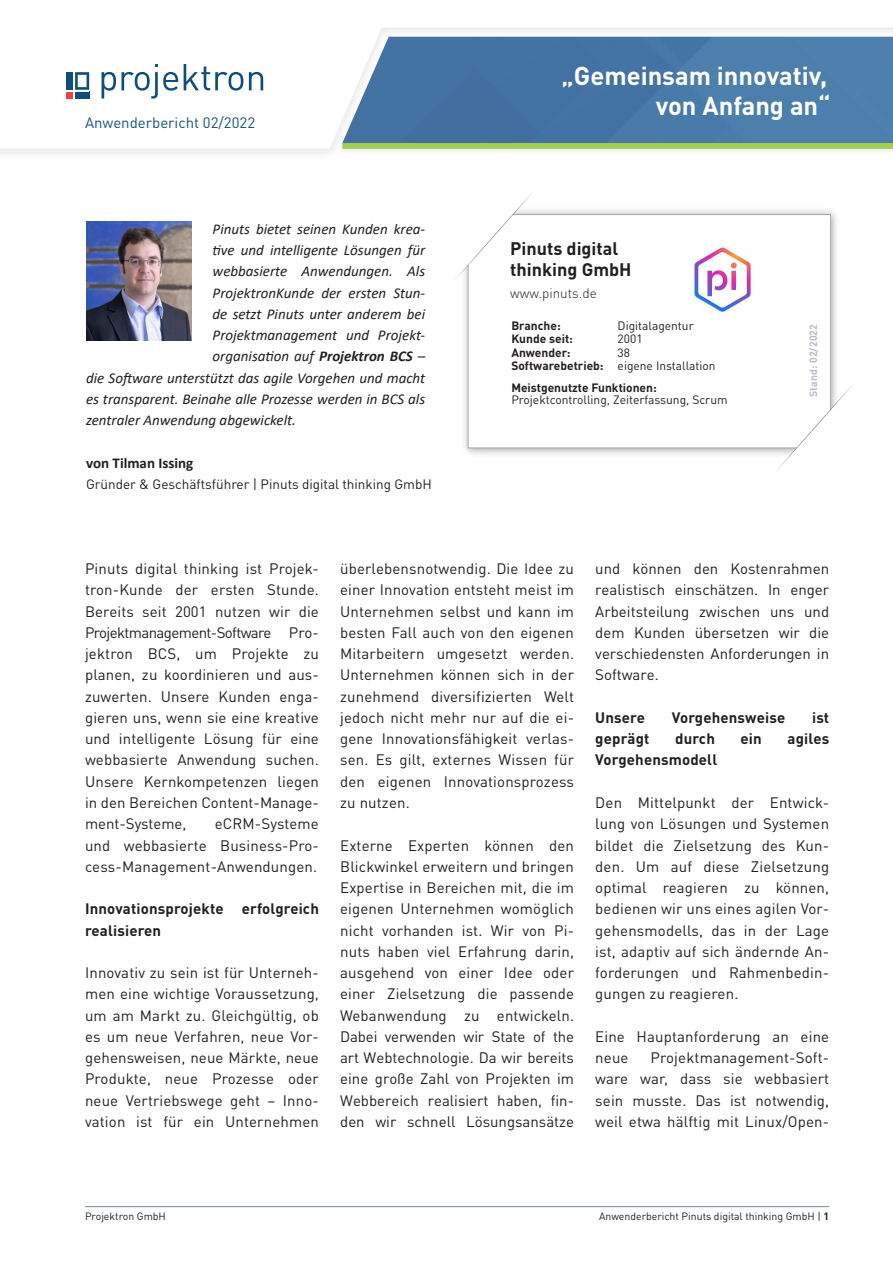
<style>
.page{position:relative;width:893px;height:1263px;background:#fff}
.page>*{position:absolute;margin:0;border:0;box-sizing:border-box;transform-origin:0 0}
.Ü_Lead{font:700 25.5px "DIN Pro";color:#fff}
.I_Firma_Name{font:700 18px/21.3px "DIN Pro";color:#231f20}
.M_Text{font:15px/21.3px "DIN Pro";letter-spacing:.01em;color:#231f20;text-align:justify}
.M_Teaser{font:italic 15px "Calibri";color:#231f20}
.M_Text-2{font:700 15px/21.3px "DIN Pro";letter-spacing:.01em;color:#231f20}
.Ü_unter_Projektron{font:15px "DIN Pro";color:#1a5183}
.M_Autor_Name{font:700 15px "Calibri";color:#231f20}
.M_Autor_Name-2{font:13.5px "DIN Pro";color:#231f20}
.I_Firma_URL{font:300 13.5px "DIN Pro";color:#231f20}
.I_Info{font:12px/12px "DIN Pro";color:#231f20}
.I_Info-2{font:700 12px "DIN Pro";color:#231f20}
.Fußzeile_rechts{font:10.5px "DIN Pro";color:#231f20}
.Fußzeile_links{font:10.5px "DIN Pro";color:#231f20}
.I_Stand_Daten{font:700 10.5px "DIN Pro";letter-spacing:.01em;color:#b9bdc3}
.s1{font-weight:700}
</style>
<div class="page">
<hr style="left:85px;top:1206px;width:744px;height:1px;background:#6f8aa2">
<svg style="left:331px;top:28px;width:562px;height:121px;background:#628cad"></svg>
<div style="left:66px;top:72px;width:7px;height:18px;background:#0f4d7b"></div>
<div style="left:66px;top:92px;width:7px;height:7px;background:#ec4340"></div>
<div style="left:75px;top:92px;width:14px;height:7px;background:#0f4d7b"></div>
<svg style="left:75px;top:72px;width:14px;height:18px"></svg>
<svg style="left:102px;top:64px;width:76px;height:35px"></svg>
<svg style="left:184px;top:64px;width:59px;height:27px"></svg>
<svg style="left:249px;top:72px;width:14px;height:18px"></svg>
<img style="left:464px;top:210px;width:372px;height:245px">
<div style="left:468px;top:215px;width:362px;height:233px;background:#fff"></div>
<div style="left:468px;top:214px;width:363px;height:234px;border:1px solid #a8a9ad"></div>
<svg style="left:773px;top:382px;width:79px;height:89px"></svg>
<svg style="left:455px;top:193px;width:79px;height:90px"></svg>
<img style="left:694px;top:247px;width:57px;height:65px">
<img style="left:86px;top:221px;width:106px;height:119px">
<p class="Ü_unter_Projektron" style="left:85px;top:111px;width:172px">Anwenderbericht 02/2022</p>
<p class="M_Teaser" style="left:213px;top:218px;width:214px">Pinuts bietet seinen Kunden krea-</p>
<p class="M_Teaser" style="left:213px;top:240px;width:214px">tive und intelligente Lösungen für</p>
<p class="M_Teaser" style="left:213px;top:261px;width:214px">webbasierte Anwendungen. Als</p>
<p class="M_Teaser" style="left:213px;top:282px;width:214px">ProjektronKunde der ersten Stun-</p>
<p class="M_Teaser" style="left:213px;top:304px;width:214px">de setzt Pinuts unter anderem bei</p>
<p class="M_Teaser" style="left:213px;top:325px;width:214px">Projektmanagement und Projekt-</p>
<p class="M_Teaser" style="left:213px;top:346px;width:214px">organisation auf <span class="s1">Projektron BCS</span> –</p>
<p class="M_Teaser" style="left:86px;top:367px;width:341px">die Software unterstützt das agile Vorgehen und macht</p>
<p class="M_Teaser" style="left:86px;top:389px;width:341px">es transparent. Beinahe alle Prozesse werden in BCS als</p>
<p class="M_Teaser" style="left:86px;top:410px;width:211px">zentraler Anwendung abgewickelt.</p>
<p class="M_Autor_Name" style="left:86px;top:452px;width:109px">von Tilman Issing</p>
<p class="M_Autor_Name-2" style="left:86px;top:473px;width:347px">Gründer &amp; Geschäftsführer | Pinuts digital thinking GmbH</p>
<p class="Ü_Lead" style="left:561px;top:54px;width:267px">„Gemeinsam innovativ,</p>
<p class="Ü_Lead" style="left:656px;top:84px;width:176px">von Anfang an“</p>
<p class="I_Firma_Name" style="left:510px;top:236px;width:123px">Pinuts digital thinking GmbH</p>
<p class="I_Firma_URL" style="left:510px;top:282px;width:88px">www.pinuts.de</p>
<p class="I_Info-2" style="left:511px;top:315px;width:51px">Branche:</p>
<p class="I_Info" style="left:618px;top:318px;width:78px">Digitalagentur</p>
<p class="I_Info-2" style="left:511px;top:329px;width:63px">Kunde seit:</p>
<p class="I_Info" style="left:618px;top:332px;width:27px">2001</p>
<p class="I_Info-2" style="left:511px;top:342px;width:61px">Anwender:</p>
<p class="I_Info" style="left:618px;top:345px;width:14px">38</p>
<p class="I_Info-2" style="left:511px;top:356px;width:94px">Softwarebetrieb:</p>
<p class="I_Info" style="left:618px;top:359px;width:100px">eigene Installation</p>
<p class="I_Info" style="left:511px;top:381px;width:218px"><span class="s1">Meistgenutzte Funktionen:<br></span>Projektcontrolling, Zeiterfassung, Scrum</p>
<p class="I_Stand_Daten" style="left:804px;top:397px;width:74px;rotate:-90deg">Stand: 02/2022</p>
<p class="M_Text" style="left:85px;top:556px;width:235px">Pinuts digital thinking ist Projek&shy;tron-Kunde der ersten Stunde.<br>Bereits seit 2001 nutzen wir die Projektmanagement-Software Pro&shy;jektron BCS, um Projekte zu planen, zu koordinieren und aus&shy;zuwerten. Unsere Kunden enga&shy;gieren uns, wenn sie eine kreative und intelligente Lösung für eine webbasierte Anwendung suchen.<br>Unsere Kernkompetenzen liegen in den Bereichen Content-Manage&shy;ment-Systeme,</p>
<p class="M_Text" style="left:85px;top:812px;width:235px;text-indent:130px">eCRM-Systeme und webbasierte Business-Pro&shy;cess-Management-Anwendungen.</p>
<p class="M_Text-2" style="left:85px;top:896px;width:235px">Innovationsprojekte erfolgreich realisieren</p>
<p class="M_Text" style="left:85px;top:960px;width:235px">Innovativ zu sein ist für Unterneh&shy;men eine wichtige Voraussetzung, um am Markt zu. Gleichgültig, ob es um neue Verfahren, neue Vor&shy;gehensweisen, neue Märkte, neue Produkte, neue Prozesse oder neue Vertriebswege geht – Inno&shy;vation ist für ein Unternehmen</p>
<p class="M_Text" style="left:340px;top:556px;width:235px">überlebensnotwendig. Die Idee zu einer Innovation entsteht meist im Unternehmen selbst und kann im besten Fall auch von den eigenen Mitarbeitern umgesetzt werden.<br>Unternehmen können sich in der zunehmend diversifizierten Welt jedoch nicht mehr nur auf die ei&shy;gene Innovationsfähigkeit verlas&shy;sen. Es gilt, externes Wissen für den eigenen Innovationsprozess zu nutzen.</p>
<p class="M_Text" style="left:340px;top:833px;width:235px">Externe Experten können den Blickwinkel erweitern und bringen Expertise in Bereichen mit, die im eigenen Unternehmen womöglich nicht vorhanden ist. Wir von Pi&shy;nuts haben viel Erfahrung darin, ausgehend von einer Idee oder einer Zielsetzung die passende Webanwendung zu entwickeln.<br>Dabei verwenden wir State of the art Webtechnologie. Da wir bereits eine große Zahl von Projekten im Webbereich realisiert haben, fin&shy;den wir schnell Lösungsansätze</p>
<p class="M_Text" style="left:595px;top:556px;width:235px">und können den Kostenrahmen realistisch einschätzen. In enger Arbeitsteilung zwischen uns und dem Kunden übersetzen wir die verschiedensten Anforderungen in Software.</p>
<p class="M_Text-2" style="left:595px;top:705px;width:51px">Unsere</p>
<p class="M_Text-2" style="left:672px;top:705px;width:115px">Vorgehensweise</p>
<p class="M_Text-2" style="left:812px;top:705px;width:19px">ist</p>
<p class="M_Text-2" style="left:595px;top:726px;width:56px">geprägt</p>
<p class="M_Text-2" style="left:675px;top:726px;width:41px">durch</p>
<p class="M_Text-2" style="left:741px;top:726px;width:23px">ein</p>
<p class="M_Text-2" style="left:787px;top:726px;width:43px">agiles</p>
<p class="M_Text-2" style="left:595px;top:747px;width:123px">Vorgehensmodell</p>
<p class="M_Text" style="left:595px;top:790px;width:235px">Den Mittelpunkt der Entwick&shy;lung von Lösungen und Systemen bildet die Zielsetzung des Kun&shy;den. Um auf diese Zielsetzung optimal reagieren zu können, bedienen wir uns eines agilen Vor&shy;gehensmodells, das in der Lage ist, adaptiv auf sich ändernde An&shy;forderungen und Rahmenbedin&shy;gungen zu reagieren.</p>
<p class="M_Text" style="left:595px;top:1024px;width:235px">Eine Hauptanforderung an eine neue</p>
<p class="M_Text" style="left:595px;top:1045px;width:235px;text-indent:55px">Projektmanagement-Soft&shy;ware war, dass sie webbasiert sein musste. Das ist notwendig, weil etwa hälftig mit Linux/Open-</p>
<p class="Fußzeile_links" style="left:85px;top:1208px;width:82px">Projektron GmbH</p>
<p class="Fußzeile_rechts" style="left:599px;top:1208px;width:232px">Anwenderbericht Pinuts digital thinking GmbH | <span class="s1">1</span></p>
</div>
